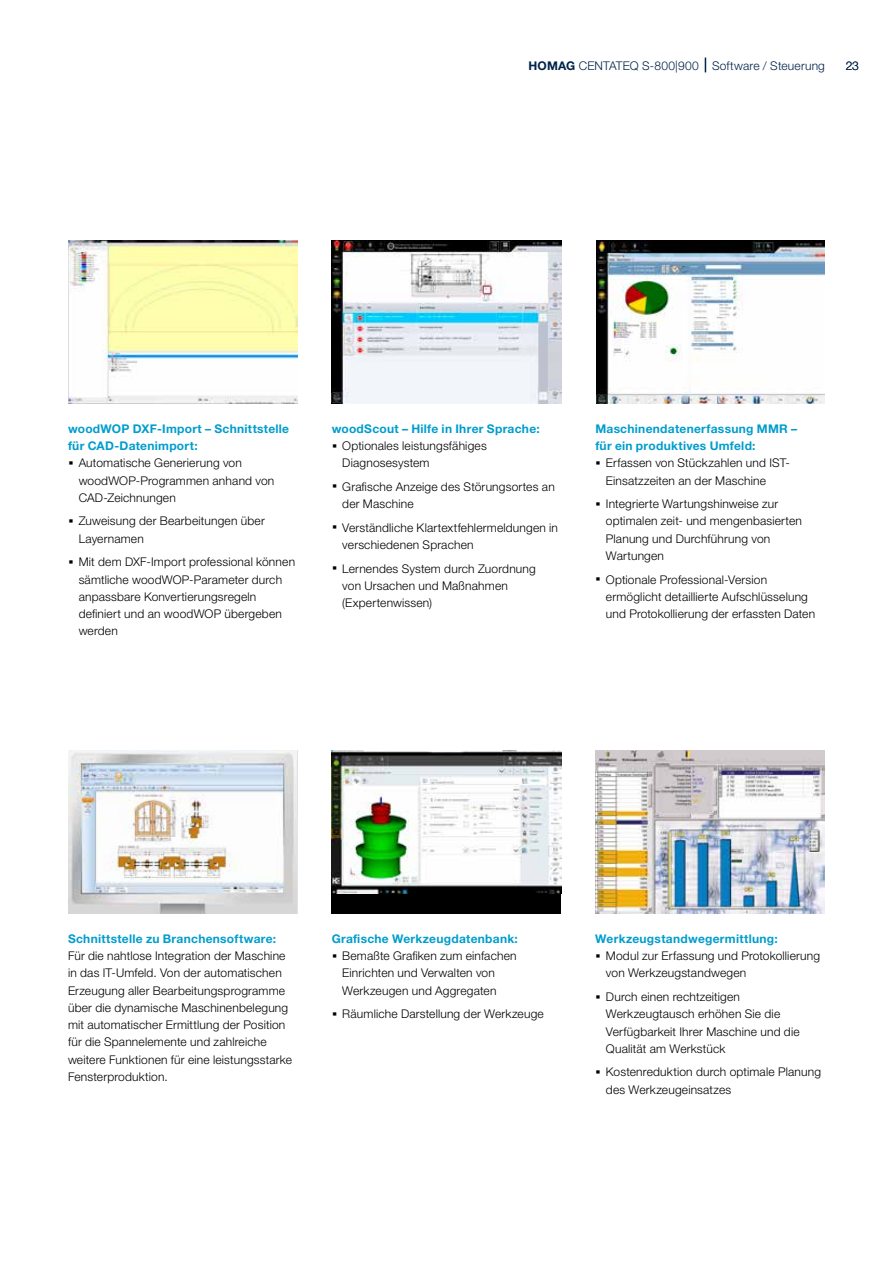
<style>
.page{position:relative;width:893px;height:1263px;background:#fff}
.page>*{position:absolute;margin:0;border:0;box-sizing:border-box;transform-origin:0 0}
.t1{font:300 12px/17.2px "Helvetica Neue LTW1 G";letter-spacing:.015em;color:#000}
.t2{font:700 12px/17.2px "Helvetica Neue LTW1 G";letter-spacing:.025em;color:#009dcc}
.t3{font:300 12px "Helvetica Neue LTW1 G";letter-spacing:.015em;color:#00234a}
.s1{font-weight:700}
.s2{font-size:21px;color:#000}
.s3{font-weight:300;color:#000}
.s4{font-weight:700;font-size:21px}
</style>
<div class="page">
<div style="left:332px;top:751px;width:229px;height:163px;background:#000"></div>
<img style="left:332px;top:751px;width:229px;height:142px">
<img style="left:68px;top:751px;width:229px;height:163px">
<img style="left:68px;top:241px;width:230px;height:162px">
<img style="left:595px;top:751px;width:230px;height:163px">
<img style="left:332px;top:241px;width:229px;height:162px">
<img style="left:596px;top:241px;width:229px;height:163px">
<svg style="left:705px;top:58px;width:1px;height:14px"></svg>
<p class="t3" style="left:528px;top:58px;width:298px"><span class="s1">HOMAG</span> CENTATEQ S-800|900 Software / Steuerung</p>
<p class="t3" style="left:846px;top:58px;width:15px">23</p>
<p class="t2" style="left:68px;top:420px;width:223px">woodWOP DXF-Import – Schnittstelle für CAD-Datenimport:<br><span class="s2">·</span> <span class="s3">Automatische Generierung von</span></p>
<p class="t1" style="left:79px;top:472px;width:197px">woodWOP-Programmen anhand von<br>CAD-Zeichnungen</p>
<p class="t1" style="left:79px;top:512px;width:188px;text-indent:-11px"><span class="s4">·</span> Zuweisung der Bearbeitungen über<br>Layernamen</p>
<p class="t1" style="left:79px;top:553px;width:218px;text-indent:-11px"><span class="s4">·</span> Mit dem DXF-Import professional können sämtliche woodWOP-Parameter durch anpassbare Konvertierungsregeln definiert und an woodWOP übergeben werden</p>
<p class="t2" style="left:332px;top:420px;width:209px">woodScout – Hilfe in Ihrer Sprache:</p>
<p class="t1" style="left:332px;top:437px;width:157px"><span class="s4">·</span> Optionales leistungsfähiges</p>
<p class="t1" style="left:342px;top:454px;width:89px">Diagnosesystem</p>
<p class="t1" style="left:342px;top:478px;width:214px;text-indent:-11px"><span class="s4">·</span> Grafische Anzeige des Störungsortes an der Maschine</p>
<p class="t1" style="left:342px;top:519px;width:217px;text-indent:-11px"><span class="s4">·</span> Verständliche Klartextfehlermeldungen in verschiedenen Sprachen</p>
<p class="t1" style="left:342px;top:560px;width:195px;text-indent:-11px"><span class="s4">·</span> Lernendes System durch Zuordnung von Ursachen und Maßnahmen (Expertenwissen)</p>
<p class="t2" style="left:595px;top:420px;width:203px">Maschinendatenerfassung MMR –</p>
<p class="t2" style="left:595px;top:437px;width:162px">für ein produktives Umfeld:</p>
<p class="t1" style="left:595px;top:454px;width:196px"><span class="s4">·</span> Erfassen von Stückzahlen und IST-</p>
<p class="t1" style="left:606px;top:472px;width:162px">Einsatzzeiten an der Maschine</p>
<p class="t1" style="left:606px;top:495px;width:197px;text-indent:-11px"><span class="s4">·</span> Integrierte Wartungshinweise zur optimalen zeit- und mengenbasierten<br>Planung und Durchführung von<br>Wartungen</p>
<p class="t1" style="left:606px;top:571px;width:211px;text-indent:-11px"><span class="s4">·</span> Optionale Professional-Version ermöglicht detaillierte Aufschlüsselung und Protokollierung der erfassten Daten</p>
<p class="t2" style="left:68px;top:930px;width:210px">Schnittstelle zu Branchensoftware:</p>
<p class="t1" style="left:68px;top:947px;width:226px">Für die nahtlose Integration der Maschine in das IT-Umfeld. Von der automatischen Erzeugung aller Bearbeitungsprogramme über die dynamische Maschinenbelegung mit automatischer Ermittlung der Position für die Spannelemente und zahlreiche weitere Funktionen für eine leistungsstarke Fensterproduktion.</p>
<p class="t2" style="left:332px;top:930px;width:188px">Grafische Werkzeugdatenbank:</p>
<p class="t1" style="left:332px;top:947px;width:186px"><span class="s4">·</span> Bemaßte Grafiken zum einfachen</p>
<p class="t1" style="left:342px;top:964px;width:154px">Einrichten und Verwalten von</p>
<p class="t1" style="left:342px;top:982px;width:156px">Werkzeugen und Aggregaten</p>
<p class="t1" style="left:332px;top:1005px;width:214px"><span class="s4">·</span> Räumliche Darstellung der Werkzeuge</p>
<p class="t2" style="left:595px;top:930px;width:184px">Werkzeugstandwegermittlung:</p>
<p class="t1" style="left:595px;top:947px;width:226px"><span class="s4">·</span> Modul zur Erfassung und Protokollierung</p>
<p class="t1" style="left:606px;top:964px;width:142px">von Werkzeugstandwegen</p>
<p class="t1" style="left:606px;top:988px;width:195px;text-indent:-11px"><span class="s4">·</span> Durch einen rechtzeitigen<br>Werkzeugtausch erhöhen Sie die<br>Verfügbarkeit Ihrer Maschine und die<br>Qualität am Werkstück</p>
<p class="t1" style="left:606px;top:1063px;width:217px;text-indent:-11px"><span class="s4">·</span> Kostenreduktion durch optimale Planung des Werkzeugeinsatzes</p>
</div>
